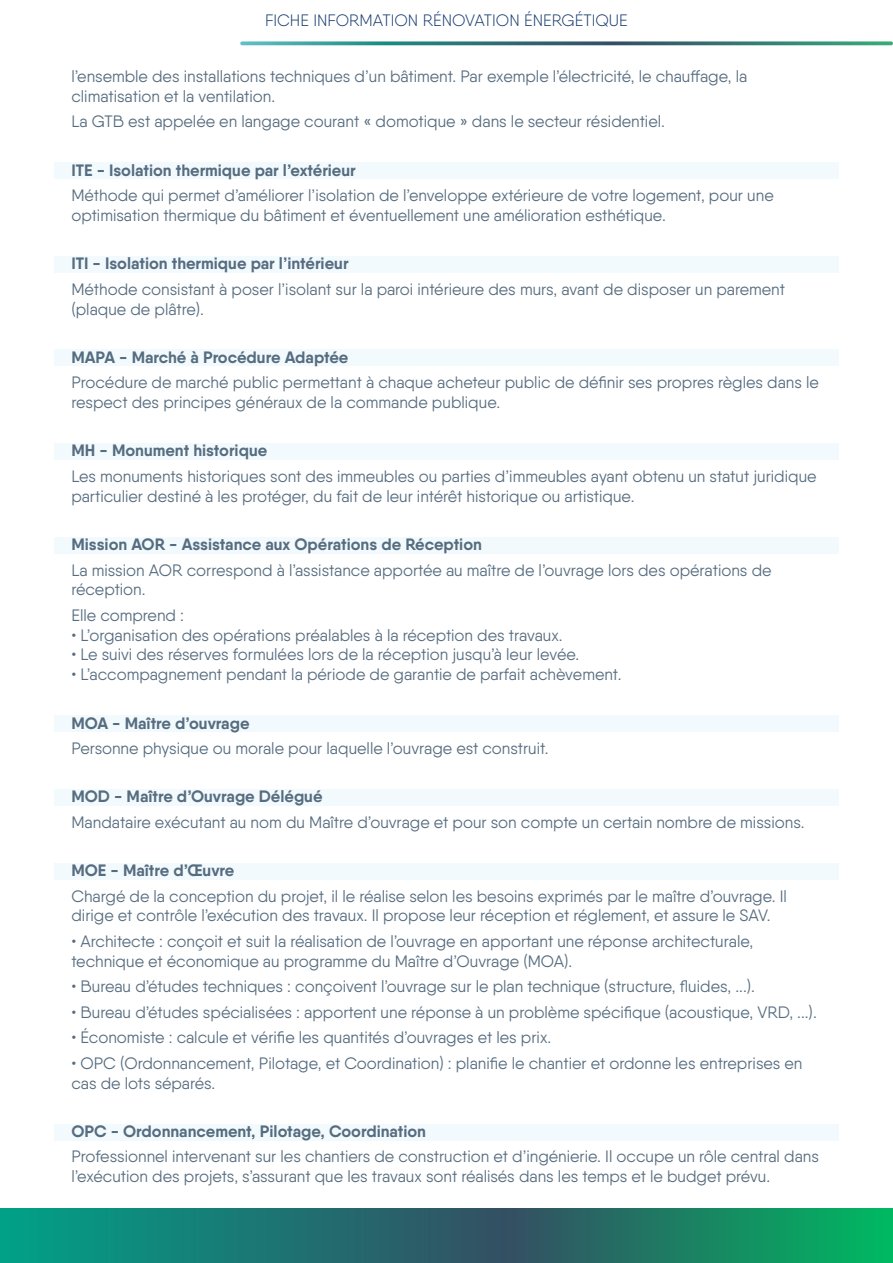
<style>
.page{position:relative;width:893px;height:1263px;background:#fff}
.page>*{position:absolute;margin:0;border:0;box-sizing:border-box;transform-origin:0 0}
.t1{font:16.5px/19.8px "Qanelas";color:#566c7f}
.t2{font:700 16.5px "Qanelas";color:#566c7f}
.t3{font:300 16.5px "Qanelas";color:#1a3e70}
</style>
<div class="page">
<svg style="left:0;top:1209px;width:893px;height:54px;background:#1a7d6c"></svg>
<svg style="left:240px;top:41px;width:653px;height:4px;background:#4b8f8b"></svg>
<div style="left:54px;top:162px;width:784px;height:17px;background:#f2fafe"></div>
<div style="left:54px;top:256px;width:784px;height:17px;background:#f2fafe"></div>
<div style="left:54px;top:350px;width:784px;height:16px;background:#f2fafe"></div>
<div style="left:54px;top:443px;width:784px;height:17px;background:#f2fafe"></div>
<div style="left:54px;top:537px;width:784px;height:16px;background:#f2fafe"></div>
<div style="left:54px;top:715px;width:784px;height:17px;background:#f2fafe"></div>
<div style="left:54px;top:789px;width:784px;height:17px;background:#f2fafe"></div>
<div style="left:54px;top:863px;width:784px;height:16px;background:#f2fafe"></div>
<div style="left:54px;top:1124px;width:784px;height:16px;background:#f2fafe"></div>
<p class="t3" style="left:265px;top:10px;width:364px">FICHE INFORMATION RÉNOVATION ÉNERGÉTIQUE</p>
<p class="t1" style="left:71px;top:66px;width:677px">l’ensemble des installations techniques d’un bâtiment. Par exemple l’électricité, le chauffage, la climatisation et la ventilation.</p>
<p class="t1" style="left:71px;top:112px;width:595px">La GTB est appelée en langage courant « domotique » dans le secteur résidentiel.</p>
<p class="t2" style="left:71px;top:160px;width:286px">ITE - Isolation thermique par l’extérieur</p>
<p class="t1" style="left:71px;top:185px;width:704px">Méthode qui permet d’améliorer l’isolation de l’enveloppe extérieure de votre logement, pour une optimisation thermique du bâtiment et éventuellement une amélioration esthétique.</p>
<p class="t2" style="left:71px;top:253px;width:279px">ITI - Isolation thermique par l’intérieur</p>
<p class="t1" style="left:71px;top:279px;width:715px">Méthode consistant à poser l’isolant sur la paroi intérieure des murs, avant de disposer un parement (plaque de plâtre).</p>
<p class="t2" style="left:71px;top:347px;width:279px">MAPA - Marché à Procédure Adaptée</p>
<p class="t1" style="left:71px;top:372px;width:749px">Procédure de marché public permettant à chaque acheteur public de définir ses propres règles dans le respect des principes généraux de la commande publique.</p>
<p class="t2" style="left:71px;top:440px;width:197px">MH - Monument historique</p>
<p class="t1" style="left:71px;top:466px;width:747px">Les monuments historiques sont des immeubles ou parties d’immeubles ayant obtenu un statut juridique particulier destiné à les protéger, du fait de leur intérêt historique ou artistique.</p>
<p class="t2" style="left:71px;top:534px;width:412px">Mission AOR - Assistance aux Opérations de Réception</p>
<p class="t1" style="left:71px;top:560px;width:702px">La mission AOR correspond à l’assistance apportée au maître de l’ouvrage lors des opérations de réception.</p>
<p class="t1" style="left:71px;top:605px;width:114px">Elle comprend :</p>
<p class="t1" style="left:71px;top:625px;width:493px">• L’organisation des opérations préalables à la réception des travaux.</p>
<p class="t1" style="left:71px;top:645px;width:509px">• Le suivi des réserves formulées lors de la réception jusqu’à leur levée.</p>
<p class="t1" style="left:71px;top:664px;width:551px">• L’accompagnement pendant la période de garantie de parfait achèvement.</p>
<p class="t2" style="left:71px;top:712px;width:180px">MOA - Maître d’ouvrage</p>
<p class="t1" style="left:71px;top:738px;width:479px">Personne physique ou morale pour laquelle l’ouvrage est construit.</p>
<p class="t2" style="left:71px;top:786px;width:253px">MOD - Maître d’Ouvrage Délégué</p>
<p class="t1" style="left:71px;top:812px;width:735px">Mandataire exécutant au nom du Maître d’ouvrage et pour son compte un certain nombre de missions.</p>
<p class="t2" style="left:71px;top:860px;width:164px">MOE - Maître d’Œuvre</p>
<p class="t1" style="left:71px;top:886px;width:717px">Chargé de la conception du projet, il le réalise selon les besoins exprimés par le maître d’ouvrage. Il dirige et contrôle l’exécution des travaux. Il propose leur réception et réglement, et assure le SAV.</p>
<p class="t1" style="left:71px;top:931px;width:683px">• Architecte : conçoit et suit la réalisation de l’ouvrage en apportant une réponse architecturale, technique et économique au programme du Maître d’Ouvrage (MOA).</p>
<p class="t1" style="left:71px;top:976px;width:685px">• Bureau d’études techniques : conçoivent l’ouvrage sur le plan technique (structure, fluides, ...).</p>
<p class="t1" style="left:71px;top:1002px;width:747px">• Bureau d’études spécialisées : apportent une réponse à un problème spécifique (acoustique, VRD, ...).</p>
<p class="t1" style="left:71px;top:1027px;width:481px">• Économiste : calcule et vérifie les quantités d’ouvrages et les prix.</p>
<p class="t1" style="left:71px;top:1053px;width:732px">• OPC (Ordonnancement, Pilotage, et Coordination) : planifie le chantier et ordonne les entreprises en cas de lots séparés.</p>
<p class="t2" style="left:71px;top:1121px;width:356px">OPC - Ordonnancement, Pilotage, Coordination</p>
<p class="t1" style="left:71px;top:1146px;width:749px">Professionnel intervenant sur les chantiers de construction et d’ingénierie. Il occupe un rôle central dans l’exécution des projets, s’assurant que les travaux sont réalisés dans les temps et le budget prévu.</p>
</div>
